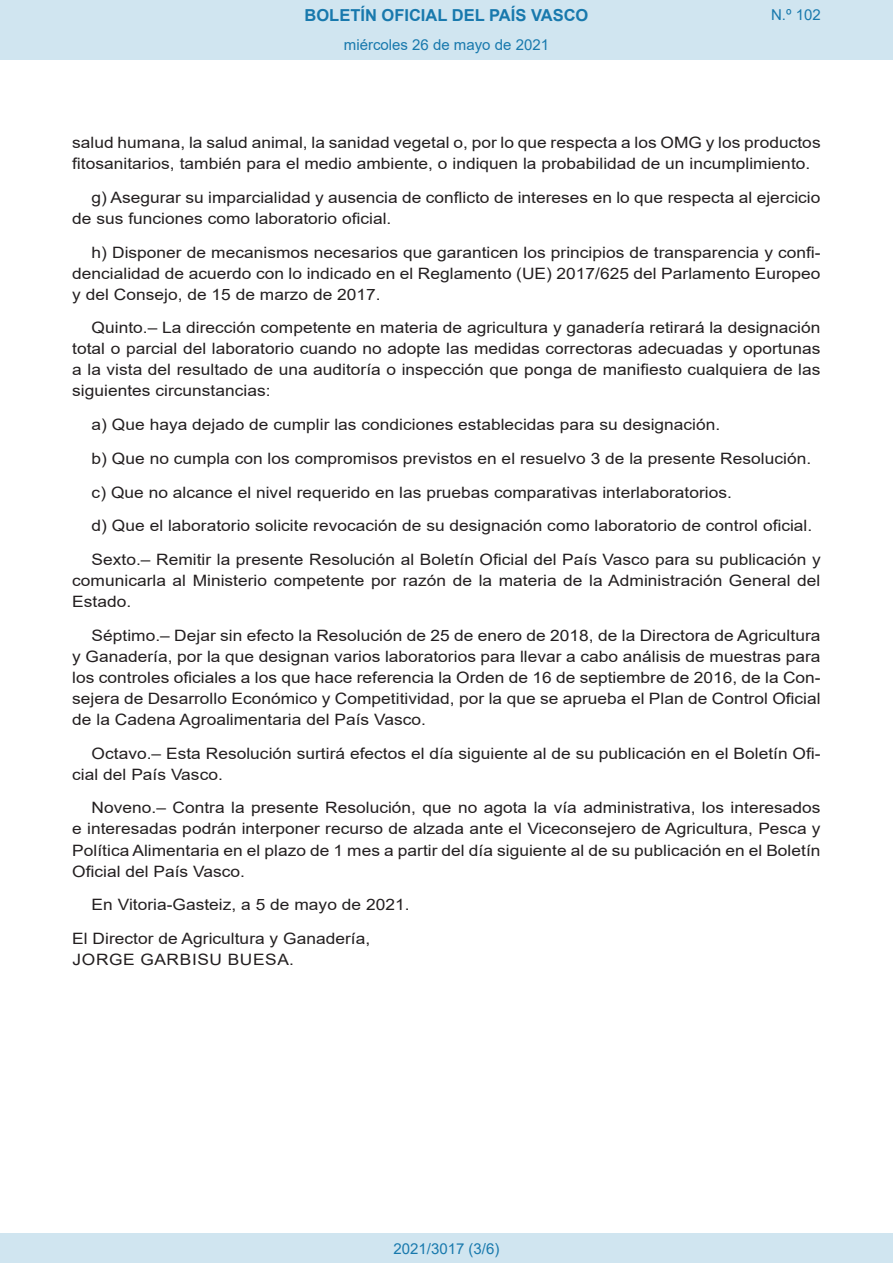
<style>
.page{position:relative;width:893px;height:1263px;background:#fff}
.page>*{position:absolute;margin:0;border:0;box-sizing:border-box;transform-origin:0 0}
.t1{font:700 16.5px "Arial";color:#1879ad}
.BOPVDetalle{font:15.6px/21px "Arial";color:#231f20;text-align:justify;scale:1.11 1}
.BOPVFirmaPuesto{font:15.6px "Arial";color:#231f20;scale:1.11 1}
.BOPVFirmaLugFec{font:15.6px "Arial";color:#231f20;scale:1.11 1}
.BOPVFirmaNombre{font:15.6px "Arial";letter-spacing:.035em;color:#231f20;scale:1.11 1}
.Paginacion_Centro{font:15px "Arial";color:#1879ad}
</style>
<div class="page">
<div style="left:0;top:0;width:893px;height:60px;background:#d0e5f0"></div>
<div style="left:0;top:1233px;width:893px;height:30px;background:#d0e5f0"></div>
<p class="t1" style="left:305px;top:3px;width:285px">BOLETÍN OFICIAL DEL PAÍS VASCO</p>
<p class="Paginacion_Centro" style="left:344px;top:35px;width:207px">miércoles 26 de mayo de 2021</p>
<p class="Paginacion_Centro" style="left:771px;top:5px;width:51px">N.º 102</p>
<p class="BOPVDetalle" style="left:72px;top:132px;width:676px">salud humana, la salud animal, la sanidad vegetal o, por lo que respecta a los OMG y los productos fitosanitarios, también para el medio ambiente, o indiquen la probabilidad de un incumplimiento.</p>
<p class="BOPVDetalle" style="left:72px;top:187px;width:676px;text-indent:19px">g) Asegurar su imparcialidad y ausencia de conflicto de intereses en lo que respecta al ejercicio de sus funciones como laboratorio oficial.</p>
<p class="BOPVDetalle" style="left:72px;top:242px;width:676px;text-indent:19px">h) Disponer de mecanismos necesarios que garanticen los principios de transparencia y confi&shy;dencialidad de acuerdo con lo indicado en el Reglamento (UE) 2017/625 del Parlamento Europeo y del Consejo, de 15 de marzo de 2017.</p>
<p class="BOPVDetalle" style="left:72px;top:317px;width:676px;text-indent:19px">Quinto.– La dirección competente en materia de agricultura y ganadería retirará la designación total o parcial del laboratorio cuando no adopte las medidas correctoras adecuadas y oportunas a la vista del resultado de una auditoría o inspección que ponga de manifiesto cualquiera de las siguientes circunstancias:</p>
<p class="BOPVDetalle" style="left:92px;top:414px;width:568px">a) Que haya dejado de cumplir las condiciones establecidas para su designación.</p>
<p class="BOPVDetalle" style="left:92px;top:448px;width:650px">b) Que no cumpla con los compromisos previstos en el resuelvo 3 de la presente Resolución.</p>
<p class="BOPVDetalle" style="left:92px;top:482px;width:578px">c) Que no alcance el nivel requerido en las pruebas comparativas interlaboratorios.</p>
<p class="BOPVDetalle" style="left:92px;top:515px;width:651px">d) Que el laboratorio solicite revocación de su designación como laboratorio de control oficial.</p>
<p class="BOPVDetalle" style="left:72px;top:549px;width:676px;text-indent:19px">Sexto.– Remitir la presente Resolución al Boletín Oficial del País Vasco para su publicación y comunicarla al Ministerio competente por razón de la materia de la Administración General del Estado.</p>
<p class="BOPVDetalle" style="left:72px;top:625px;width:676px;text-indent:19px">Séptimo.– Dejar sin efecto la Resolución de 25 de enero de 2018, de la Directora de Agricultura y Ganadería, por la que designan varios laboratorios para llevar a cabo análisis de muestras para los controles oficiales a los que hace referencia la Orden de 16 de septiembre de 2016, de la Con&shy;sejera de Desarrollo Económico y Competitividad, por la que se aprueba el Plan de Control Oficial de la Cadena Agroalimentaria del País Vasco.</p>
<p class="BOPVDetalle" style="left:72px;top:743px;width:676px;text-indent:19px">Octavo.– Esta Resolución surtirá efectos el día siguiente al de su publicación en el Boletín Ofi&shy;cial del País Vasco.</p>
<p class="BOPVDetalle" style="left:72px;top:797px;width:676px;text-indent:19px">Noveno.– Contra la presente Resolución, que no agota la vía administrativa, los interesados e interesadas podrán interponer recurso de alzada ante el Viceconsejero de Agricultura, Pesca y Política Alimentaria en el plazo de 1 mes a partir del día siguiente al de su publicación en el Boletín Oficial del País Vasco.</p>
<p class="BOPVFirmaLugFec" style="left:92px;top:894px;width:288px">En Vitoria-Gasteiz, a 5 de mayo de 2021.</p>
<p class="BOPVFirmaPuesto" style="left:72px;top:928px;width:270px">El Director de Agricultura y Ganadería,</p>
<p class="BOPVFirmaNombre" style="left:73px;top:949px;width:201px">JORGE GARBISU BUESA.</p>
<p class="Paginacion_Centro" style="left:393px;top:1238px;width:107px">2021/3017 (3/6)</p>
</div>
